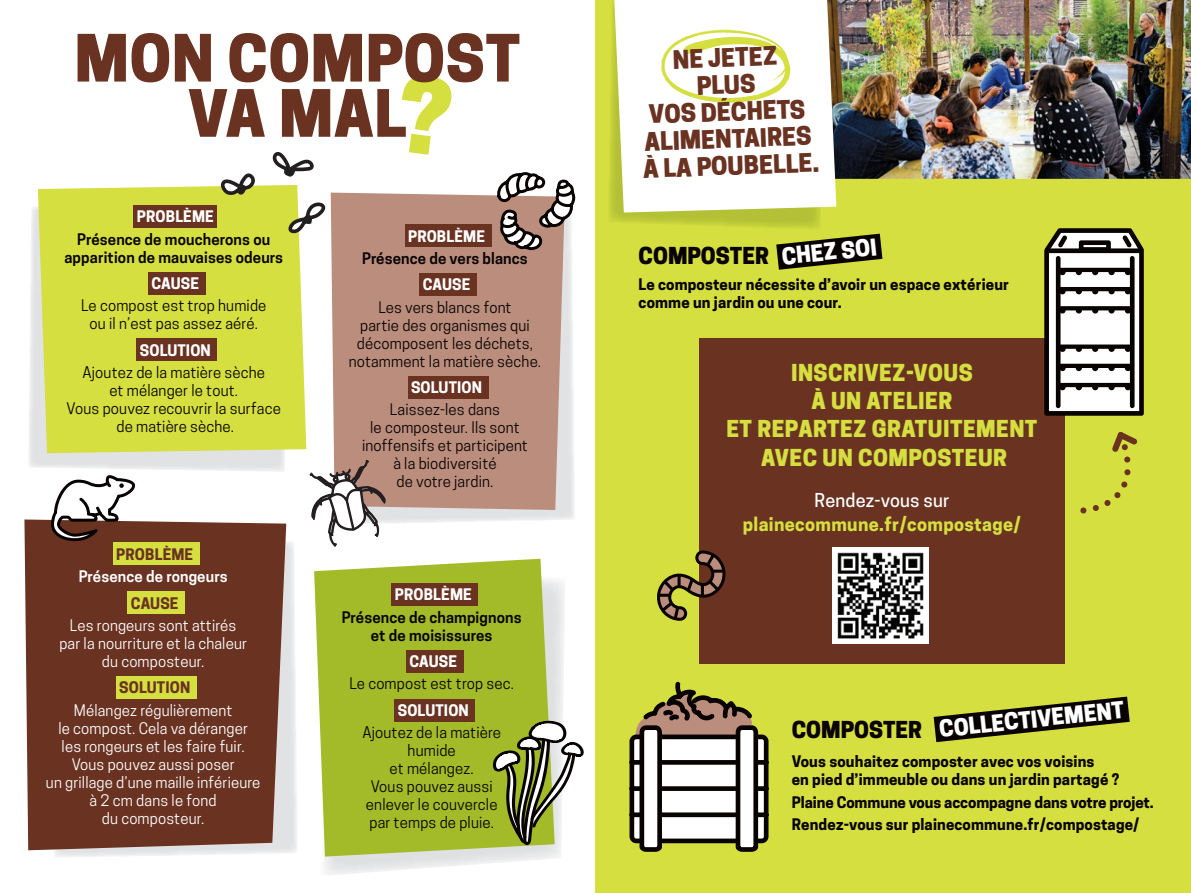
<style>
.page{position:relative;width:1191px;height:893px;background:#fff}
.page>*{position:absolute;margin:0;border:0;box-sizing:border-box;transform-origin:0 0}
.t1{font:800 61.2px/55.2px "Cooper Hewitt";letter-spacing:.01em;color:#693221;text-align:center}
.t2{font:800 24px/27px "Cooper Hewitt";color:#693221;text-align:center}
.t3{font:800 21.9px/28.2px "Cooper Hewitt";letter-spacing:.02em;color:#d5df3f;text-align:center}
.t4{font:800 21.9px "Cooper Hewitt";color:#fff}
.t5{font:800 21.9px "Cooper Hewitt";color:#080302}
.t6{font:700 18px "Cooper Hewitt";letter-spacing:.02em;color:#d5df3f}
.t7{font:500 18px "Cooper Hewitt";letter-spacing:.01em;color:#fff}
.t8{font:15px/18px "Cooper Hewitt";letter-spacing:.01em;color:#080302;text-align:center}
.t9{font:700 15px/18px "Cooper Hewitt";letter-spacing:.01em;color:#080302}
.t10{font:15px/18px "Cooper Hewitt";letter-spacing:.01em;color:#fff;text-align:center}
.t11{font:600 15px/18px "Cooper Hewitt";letter-spacing:.01em;color:#080302;text-align:center}
.t12{font:700 15px "Cooper Hewitt";letter-spacing:.01em;color:#fff}
.t13{font:700 15px "Cooper Hewitt";letter-spacing:.01em;color:#693221}
.t14{font:600 15px "Cooper Hewitt";letter-spacing:.01em;color:#fff}
</style>
<div class="page">
<svg style="left:402px;top:75px;width:50px;height:80px"></svg>
<div style="left:38px;top:185px;width:268px;height:268px;background:#d5df3f"></div>
<div style="left:331px;top:193px;width:234px;height:317px;background:#ba8d7d"></div>
<div style="left:24px;top:519px;width:262px;height:331px;background:#693221"></div>
<div style="left:134px;top:205px;width:83px;height:23px;background:#693221"></div>
<div style="left:148px;top:272px;width:58px;height:22px;background:#693221"></div>
<div style="left:137px;top:339px;width:80px;height:22px;background:#693221"></div>
<svg style="left:273px;top:152px;width:41px;height:25px"></svg>
<svg style="left:221px;top:173px;width:34px;height:25px"></svg>
<svg style="left:288px;top:203px;width:37px;height:31px"></svg>
<svg style="left:314px;top:559px;width:240px;height:298px;fill:#a3bb29"></svg>
<div style="left:392px;top:583px;width:86px;height:23px;background:#693221"></div>
<div style="left:406px;top:650px;width:57px;height:22px;background:#693221"></div>
<div style="left:394px;top:699px;width:81px;height:22px;background:#693221"></div>
<svg style="left:493px;top:721px;width:91px;height:124px"></svg>
<div style="left:405px;top:224px;width:86px;height:23px;background:#693221"></div>
<div style="left:419px;top:273px;width:58px;height:23px;background:#693221"></div>
<div style="left:408px;top:376px;width:80px;height:22px;background:#693221"></div>
<div style="left:113px;top:543px;width:87px;height:22px;background:#d5df3f"></div>
<div style="left:128px;top:591px;width:57px;height:23px;background:#d5df3f"></div>
<div style="left:116px;top:676px;width:81px;height:23px;background:#d5df3f"></div>
<svg style="left:497px;top:172px;width:78px;height:79px"></svg>
<svg style="left:51px;top:475px;width:84px;height:66px"></svg>
<svg style="left:309px;top:460px;width:77px;height:87px"></svg>
<div style="left:595px;top:0;width:596px;height:893px;background:#d5df3f"></div>
<svg style="left:776px;top:234px;width:106px;height:36px"></svg>
<div style="left:699px;top:339px;width:365px;height:325px;background:#693221"></div>
<svg style="left:629px;top:682px;width:139px;height:170px"></svg>
<svg style="left:933px;top:697px;width:196px;height:45px"></svg>
<svg style="left:1044px;top:228px;width:100px;height:188px"></svg>
<img style="left:836px;top:0;width:355px;height:179px">
<svg style="left:657px;top:550px;width:69px;height:71px"></svg>
<svg style="left:609px;top:0;width:227px;height:213px;fill:#fff"></svg>
<svg style="left:661px;top:30px;width:129px;height:73px"></svg>
<svg style="left:1080px;top:432px;width:57px;height:82px"></svg>
<img style="left:832px;top:547px;width:96px;height:96px">
<h1 class="t1" style="left:74px;top:31px;width:447px">MON COMPOST<br>VA MAL</h1>
<p class="t12" style="left:137px;top:208px;width:78px">PROBLÈME</p>
<p class="t11" style="left:64px;top:230px;width:220px">Présence de moucherons ou apparition de mauvaises odeurs</p>
<p class="t12" style="left:151px;top:275px;width:49px">CAUSE</p>
<p class="t8" style="left:81px;top:297px;width:187px">Le compost est trop humide ou il n’est pas assez aéré.</p>
<p class="t12" style="left:140px;top:341px;width:73px">SOLUTION</p>
<p class="t8" style="left:67px;top:363px;width:216px">Ajoutez de la matière sèche<br>et mélanger le tout.<br>Vous pouvez recouvrir la surface de matière sèche.</p>
<p class="t13" style="left:116px;top:545px;width:78px">PROBLÈME</p>
<p class="t14" style="left:79px;top:568px;width:150px">Présence de rongeurs</p>
<p class="t13" style="left:131px;top:594px;width:49px">CAUSE</p>
<p class="t10" style="left:59px;top:616px;width:189px">Les rongeurs sont attirés par la nourriture et la chaleur du composteur.</p>
<p class="t13" style="left:119px;top:679px;width:73px">SOLUTION</p>
<p class="t10" style="left:46px;top:701px;width:216px">Mélangez régulièrement<br>le compost. Cela va déranger<br>les rongeurs et les faire fuir.<br>Vous pouvez aussi poser<br>un grillage d’une maille inférieure à 2 cm dans le fond<br>du composteur.</p>
<p class="t12" style="left:408px;top:227px;width:78px">PROBLÈME</p>
<p class="t11" style="left:362px;top:249px;width:167px">Présence de vers blancs</p>
<p class="t12" style="left:423px;top:276px;width:49px">CAUSE</p>
<p class="t8" style="left:349px;top:298px;width:194px">Les vers blancs font<br>partie des organismes qui décomposent les déchets, notamment la matière sèche.</p>
<p class="t12" style="left:411px;top:379px;width:73px">SOLUTION</p>
<p class="t8" style="left:362px;top:401px;width:167px">Laissez-les dans<br>le composteur. Ils sont inoffensifs et participent à la biodiversité<br>de votre jardin.</p>
<p class="t12" style="left:395px;top:586px;width:78px">PROBLÈME</p>
<p class="t11" style="left:342px;top:608px;width:181px">Présence de champignons et de moisissures</p>
<p class="t12" style="left:409px;top:653px;width:49px">CAUSE</p>
<p class="t8" style="left:349px;top:675px;width:166px">Le compost est trop sec.</p>
<p class="t12" style="left:398px;top:701px;width:73px">SOLUTION</p>
<p class="t8" style="left:362px;top:724px;width:140px">Ajoutez de la matière humide<br>et mélangez.<br>Vous pouvez aussi enlever le couvercle par temps de pluie.</p>
<h2 class="t2" style="left:639px;top:47px;width:177px;rotate:-2deg">NE JETEZ<br>PLUS<br>VOS DÉCHETS<br>ALIMENTAIRES<br>À LA POUBELLE.</h2>
<h3 class="t4" style="left:780px;top:244px;width:97px;rotate:-6deg">CHEZ SOI</h3>
<p class="t9" style="left:638px;top:275px;width:372px">Le composteur nécessite d’avoir un espace extérieur comme un jardin ou une cour.</p>
<h3 class="t5" style="left:638px;top:243px;width:132px">COMPOSTER</h3>
<h3 class="t3" style="left:726px;top:359px;width:312px">INSCRIVEZ-VOUS<br>À UN ATELIER<br>ET REPARTEZ GRATUITEMENT<br>AVEC UN COMPOSTEUR</h3>
<p class="t7" style="left:814px;top:490px;width:136px">Rendez-vous sur</p>
<p class="t6" style="left:743px;top:513px;width:280px">plainecommune.fr/compostage/</p>
<h3 class="t5" style="left:792px;top:717px;width:132px">COMPOSTER</h3>
<h3 class="t4" style="left:938px;top:716px;width:187px;rotate:-6deg">COLLECTIVEMENT</h3>
<p class="t9" style="left:792px;top:753px;width:329px">Vous souhaitez composter avec vos voisins<br>en pied d’immeuble ou dans un jardin partagé ?</p>
<p class="t9" style="left:792px;top:791px;width:364px;line-height:22.2px">Plaine Commune vous accompagne dans votre projet.<br>Rendez-vous sur plainecommune.fr/compostage/</p>
</div>
